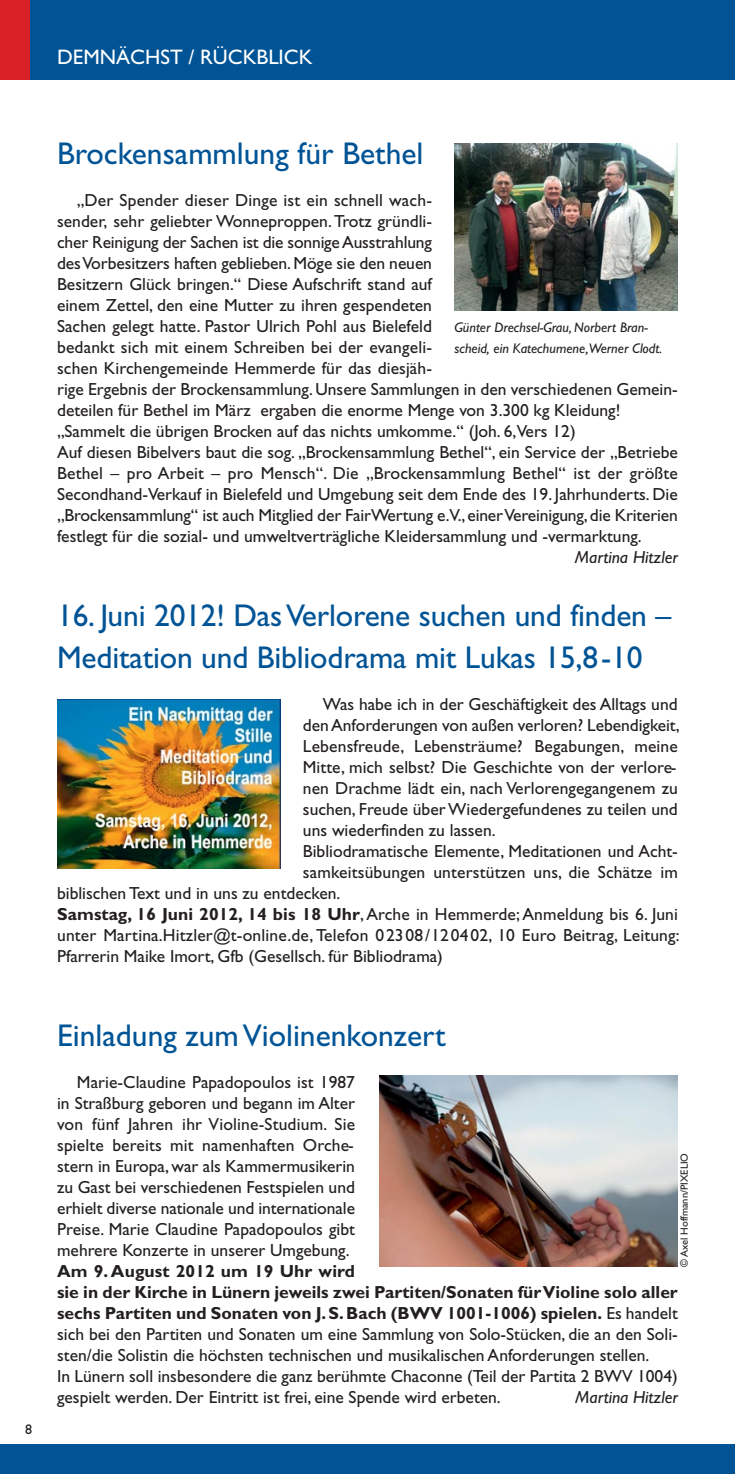
<style>
.page{position:relative;width:735px;height:1474px;background:#fff}
.page>*{position:absolute;margin:0;border:0;box-sizing:border-box;transform-origin:0 0}
.t1{font:31.5px/42px "Gill Sans";letter-spacing:-.005em;color:#005496}
.t2{font:21px "Gill Sans";color:#fff}
.t3{font:17.5px/21px "Gill Sans";color:#231f20}
.t4{font:italic 17.5px "Gill Sans";color:#231f20}
.t5{font:italic 14px/21px "Gill Sans";color:#231f20}
.t6{font:14px "Gill Sans";color:#231f20}
.t7{font:10.5px "Gill Sans";color:#231f20}
.s1{font-weight:700}
</style>
<div class="page">
<div style="left:0;top:0;width:734px;height:79px;background:#005496"></div>
<div style="left:0;top:0;width:30px;height:79px;background:#da2128"></div>
<div style="left:0;top:1444px;width:734px;height:29px;background:#005496"></div>
<img style="left:57px;top:699px;width:223px;height:169px">
<img style="left:379px;top:1075px;width:298px;height:191px">
<img style="left:454px;top:144px;width:223px;height:167px">
<p class="t2" style="left:57px;top:50px;width:257px">DEMNÄCHST / RÜCKBLICK</p>
<p class="t6" style="left:25px;top:1424px;width:8px">8</p>
<h1 class="t1" style="left:57px;top:135px;width:367px">Brockensammlung für Bethel</h1>
<p class="t3" style="left:57px;top:191px;width:622px;text-indent:20px">„Der Spender dieser Dinge ist ein schnell wach-<br>sender, sehr geliebter Wonneproppen. Trotz gründli-<br>cher Reinigung der Sachen ist die sonnige Ausstrahlung<br>des Vorbesitzers haften geblieben. Möge sie den neuen<br>Besitzern Glück bringen.“ Diese Aufschrift stand auf<br>einem Zettel, den eine Mutter zu ihren gespendeten<br>Sachen gelegt hatte. Pastor Ulrich Pohl aus Bielefeld<br>bedankt sich mit einem Schreiben bei der evangeli-<br>schen Kirchengemeinde Hemmerde für das diesjäh-<br>rige Ergebnis der Brockensammlung. Unsere Sammlungen in den verschiedenen Gemein&shy;deteilen für Bethel im März ergaben die enorme Menge von 3.300 kg Kleidung! „Sammelt die übrigen Brocken auf das nichts umkomme.“ (Joh. 6,Vers 12)<br>Auf diesen Bibelvers baut die sog. „Brockensammlung Bethel“, ein Service der „Betriebe Bethel – pro Arbeit – pro Mensch“. Die „Brockensammlung Bethel“ ist der größte Secondhand-Verkauf in Bielefeld und Umgebung seit dem Ende des 19. Jahrhunderts. Die „Brockensammlung“ ist auch Mitglied der FairWertung e.V., einer Vereinigung, die Kriterien festlegt für die sozial- und umweltverträgliche Kleidersammlung und -vermarktung.</p>
<p class="t4" style="left:574px;top:551px;width:104px">Martina Hitzler</p>
<p class="t5" style="left:454px;top:318px;width:209px">Günter Drechsel-Grau, Norbert Bran&shy;scheid, ein Katechumene,Werner Clodt.</p>
<h1 class="t1" style="left:57px;top:597px;width:615px">16. Juni 2012! Das Verlorene suchen und finden –<br>Meditation und Bibliodrama mit Lukas 15,8-10</h1>
<p class="t3" style="left:322px;top:695px;width:356px">Was habe ich in der Geschäftigkeit des Alltags und</p>
<p class="t3" style="left:303px;top:716px;width:378px">den Anforderungen von außen verloren? Lebendigkeit,</p>
<p class="t3" style="left:303px;top:737px;width:376px">Lebensfreude, Lebensträume? Begabungen, meine</p>
<p class="t3" style="left:303px;top:758px;width:375px">Mitte, mich selbst? Die Geschichte von der verlore-</p>
<p class="t3" style="left:303px;top:779px;width:376px">nen Drachme lädt ein, nach Verlorengegangenem zu</p>
<p class="t3" style="left:303px;top:800px;width:376px">suchen, Freude über Wiedergefundenes zu teilen und</p>
<p class="t3" style="left:303px;top:821px;width:194px">uns wiederfinden zu lassen.</p>
<p class="t3" style="left:303px;top:842px;width:376px">Bibliodramatische Elemente, Meditationen und Acht-</p>
<p class="t3" style="left:303px;top:863px;width:376px">samkeitsübungen unterstützen uns, die Schätze im</p>
<p class="t3" style="left:57px;top:884px;width:284px">biblischen Text und in uns zu entdecken.</p>
<p class="t3" style="left:57px;top:905px;width:622px"><span class="s1">Samstag, 16 Juni 2012, 14 bis 18 Uhr</span>, Arche in Hemmerde; Anmeldung bis 6. Juni</p>
<p class="t3" style="left:57px;top:926px;width:623px">unter Martina.Hitzler@t-online.de, Telefon 02308/120402, 10 Euro Beitrag, Leitung:</p>
<p class="t3" style="left:57px;top:947px;width:387px">Pfarrerin Maike Imort, Gfb (Gesellsch. für Bibliodrama)</p>
<h1 class="t1" style="left:57px;top:1017px;width:390px">Einladung zum Violinenkonzert</h1>
<p class="t3" style="left:57px;top:1073px;width:299px;text-align:justify;text-indent:20px">Marie-Claudine Papadopoulos ist 1987 in Straßburg geboren und begann im Alter von fünf Jahren ihr Violine-Studium. Sie spielte bereits mit namenhaften Orche&shy;stern in Europa, war als Kammermusikerin zu Gast bei verschiedenen Festspielen und erhielt diverse nationale und internationale Preise. Marie Claudine Papadopoulos gibt mehrere Konzerte in unserer Umgebung.</p>
<p class="t3" style="left:57px;top:1262px;width:622px"><span class="s1">Am 9. August 2012 um 19 Uhr wird<br>sie in der Kirche in Lünern jeweils zwei Partiten/Sonaten für Violine solo aller sechs Partiten und Sonaten von J. S. Bach (BWV 1001-1006) spielen.</span> Es handelt sich bei den Partiten und Sonaten um eine Sammlung von Solo-Stücken, die an den Soli&shy;sten/die Solistin die höchsten technischen und musikalischen Anforderungen stellen.<br>In Lünern soll insbesondere die ganz berühmte Chaconne (Teil der Partita 2 BWV 1004) gespielt werden. Der Eintritt ist frei, eine Spende wird erbeten.</p>
<p class="t7" style="left:680px;top:1266px;width:115px;rotate:-90deg">© Axel Hoffmann/PIXELIO</p>
<p class="t4" style="left:575px;top:1391px;width:104px">Martina Hitzler</p>
</div>
